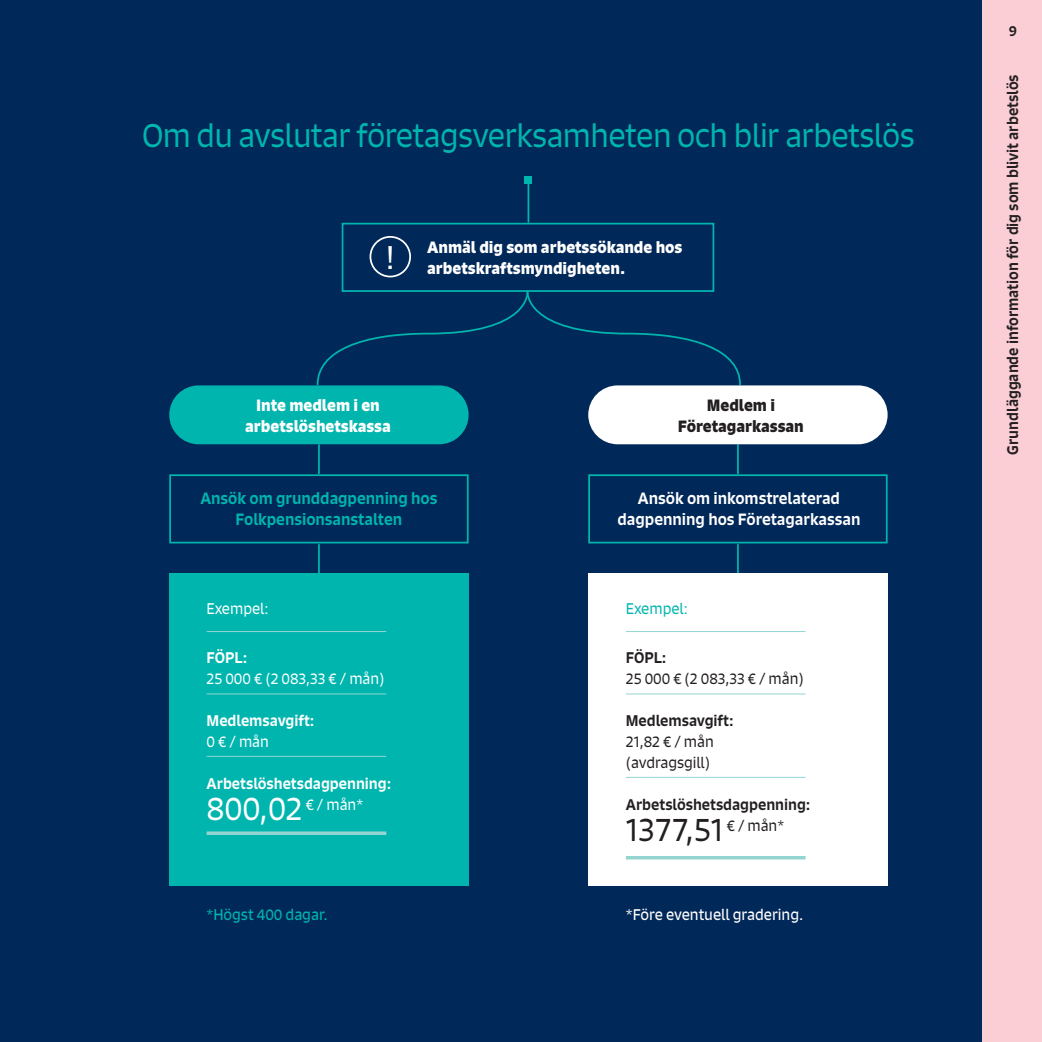
<style>
.page{position:relative;width:1042px;height:1042px;background:#fff}
.page>*{position:absolute;margin:0;border:0;box-sizing:border-box;transform-origin:0 0}
.H1_Pääotsikko{font:31.5px "Signo";letter-spacing:-.02em;color:#00b5ae}
.alaotsikko{font:31.5px "Signo";color:#fff}
.alaotsikko-2{font:31.5px "Signo";letter-spacing:-.005em;color:#231f20}
.H3_Väliotsikko{font:700 15.75px/21px "Signo";letter-spacing:-.005em;color:#fff}
.H3_Väliotsikko-2{font:500 15.75px/21px "Signo";letter-spacing:-.005em;color:#fff;text-align:center}
.H3_Väliotsikko-3{font:500 15.75px/21px "Signo";letter-spacing:-.005em;color:#00b5ae;text-align:center}
.H3_Väliotsikko-4{font:700 15.75px/21px "Signo";letter-spacing:-.005em;color:#231f20;text-align:center}
.alaotsikko-3{font:14.88px/21px "Signo";letter-spacing:-.005em;color:#231f20}
.Linkkilaatikkoteksti{font:500 14.88px "Signo";letter-spacing:-.005em;color:#231f20}
.alaotsikko-4{font:500 14.88px/21px "Signo";letter-spacing:-.005em;color:#fff}
.alaotsikko-5{font:14.88px/21px "Signo";letter-spacing:-.005em;color:#fff}
.alaotsikko-6{font:500 14.88px "Signo";letter-spacing:-.005em;color:#231f20}
.M__ei_I_rivin_sisennystä{font:14.88px "Signo";letter-spacing:-.005em;color:#fff}
.M__ei_I_rivin_sisennystä-2{font:14.88px "Signo";letter-spacing:-.005em;color:#00b5ae}
.M__ei_I_rivin_sisennystä-3{font:14.88px "Signo";letter-spacing:-.005em;color:#fff}
.M__ei_I_rivin_sisennystä-4{font:14.88px "Signo";letter-spacing:-.005em;color:#00b5ae}
.t1{font:500 14px "Signo";color:#231f20}
.s1{font-weight:500}
.s2{font-weight:400}
</style>
<div class="page">
<div style="left:0;top:0;width:982px;height:1042px;background:#002858"></div>
<hr style="left:527px;top:180px;width:2px;height:42px;background:#00b5ae">
<div style="left:525px;top:176px;width:7px;height:7px;background:#00b5ae"></div>
<div style="left:342px;top:223px;width:372px;height:69px;border:2px solid #00b5ae"></div>
<div style="left:369px;top:236px;width:42px;height:41px;border:2px solid #fff;border-radius:50%"></div>
<div style="left:169px;top:474px;width:300px;height:69px;border:2px solid #00b5ae"></div>
<hr style="left:318px;top:445px;width:2px;height:28px;background:#00b5ae">
<div style="left:169px;top:573px;width:300px;height:313px;background:#00b5ae"></div>
<hr style="left:207px;top:693px;width:179px;height:1px;background:#94d5d2">
<hr style="left:207px;top:631px;width:179px;height:1px;background:#94d5d2">
<hr style="left:207px;top:756px;width:179px;height:1px;background:#94d5d2">
<svg style="left:207px;top:831px;width:179px;height:4px"></svg>
<hr style="left:318px;top:544px;width:2px;height:29px;background:#00b5ae">
<svg style="left:316px;top:290px;width:425px;height:95px"></svg>
<div style="left:588px;top:474px;width:299px;height:69px;border:2px solid #00b5ae"></div>
<hr style="left:737px;top:445px;width:2px;height:28px;background:#00b5ae">
<hr style="left:737px;top:544px;width:2px;height:29px;background:#00b5ae">
<div style="left:588px;top:573px;width:299px;height:313px;background:#fff"></div>
<hr style="left:626px;top:693px;width:179px;height:1px;background:#94d5d2">
<hr style="left:626px;top:631px;width:179px;height:1px;background:#94d5d2">
<hr style="left:626px;top:777px;width:179px;height:1px;background:#94d5d2">
<hr style="left:626px;top:856px;width:179px;height:3px;background:#94d5d2">
<div style="left:982px;top:0;width:60px;height:1042px;background:#faced4"></div>
<div style="left:169px;top:385px;width:300px;height:59px;background:#00b5ae;border-radius:29px"></div>
<div style="left:588px;top:385px;width:299px;height:59px;background:#fff;border-radius:29px"></div>
<p class="H1_Pääotsikko" style="left:142px;top:116px;width:774px">Om du avslutar företagsverksamheten och blir arbetslös</p>
<p class="alaotsikko" style="left:386px;top:237px;width:10px">!</p>
<p class="H3_Väliotsikko" style="left:427px;top:237px;width:257px">Anmäl dig som arbetssökande hos arbetskraftsmyndigheten.</p>
<p class="H3_Väliotsikko" style="left:245px;top:394px;width:147px;text-align:center">Inte medlem i en arbetslöshetskassa</p>
<p class="H3_Väliotsikko-4" style="left:678px;top:394px;width:127px">Medlem i<br>Företagarkassan</p>
<p class="H3_Väliotsikko-3" style="left:200px;top:488px;width:238px">Ansök om grunddagpenning hos<br>Folkpensionsanstalten</p>
<p class="H3_Väliotsikko-2" style="left:617px;top:488px;width:244px">Ansök om inkomstrelaterad dagpenning hos Företagarkassan</p>
<p class="M__ei_I_rivin_sisennystä-3" style="left:207px;top:599px;width:63px">Exempel:</p>
<p class="M__ei_I_rivin_sisennystä-4" style="left:626px;top:599px;width:63px">Exempel:</p>
<p class="alaotsikko-5" style="left:207px;top:646px;width:179px"><span class="s1">FÖPL:<br></span>25 000 € (2 083,33 € / mån)</p>
<p class="alaotsikko-4" style="left:207px;top:709px;width:109px">Medlemsavgift:<br><span class="s2">0 € / mån</span></p>
<p class="alaotsikko-4" style="left:207px;top:772px;width:186px">Arbetslöshetsdagpenning:</p>
<p class="alaotsikko" style="left:207px;top:788px;width:158px">800,02 <sup>€</sup> <sup>/</sup> <sup>mån*</sup></p>
<p class="alaotsikko-3" style="left:626px;top:646px;width:179px"><span class="s1">FÖPL:<br></span>25 000 € (2 083,33 € / mån)</p>
<p class="alaotsikko-3" style="left:626px;top:709px;width:109px"><span class="s1">Medlemsavgift:<br></span>21,82 € / mån (avdragsgill)</p>
<p class="alaotsikko-6" style="left:626px;top:794px;width:186px">Arbetslöshetsdagpenning:</p>
<p class="alaotsikko-2" style="left:626px;top:809px;width:160px">1377,51 <sup>€</sup> <sup>/</sup> <sup>mån*</sup></p>
<p class="M__ei_I_rivin_sisennystä-2" style="left:207px;top:905px;width:123px">*Högst 400 dagar.</p>
<p class="M__ei_I_rivin_sisennystä" style="left:626px;top:905px;width:179px">*Före eventuell gradering.</p>
<p class="t1" style="left:1009px;top:22px;width:10px">9</p>
<p class="Linkkilaatikkoteksti" style="left:1003px;top:454px;width:381px;rotate:-90deg">Grundläggande information för dig som blivit arbetslös</p>
</div>
